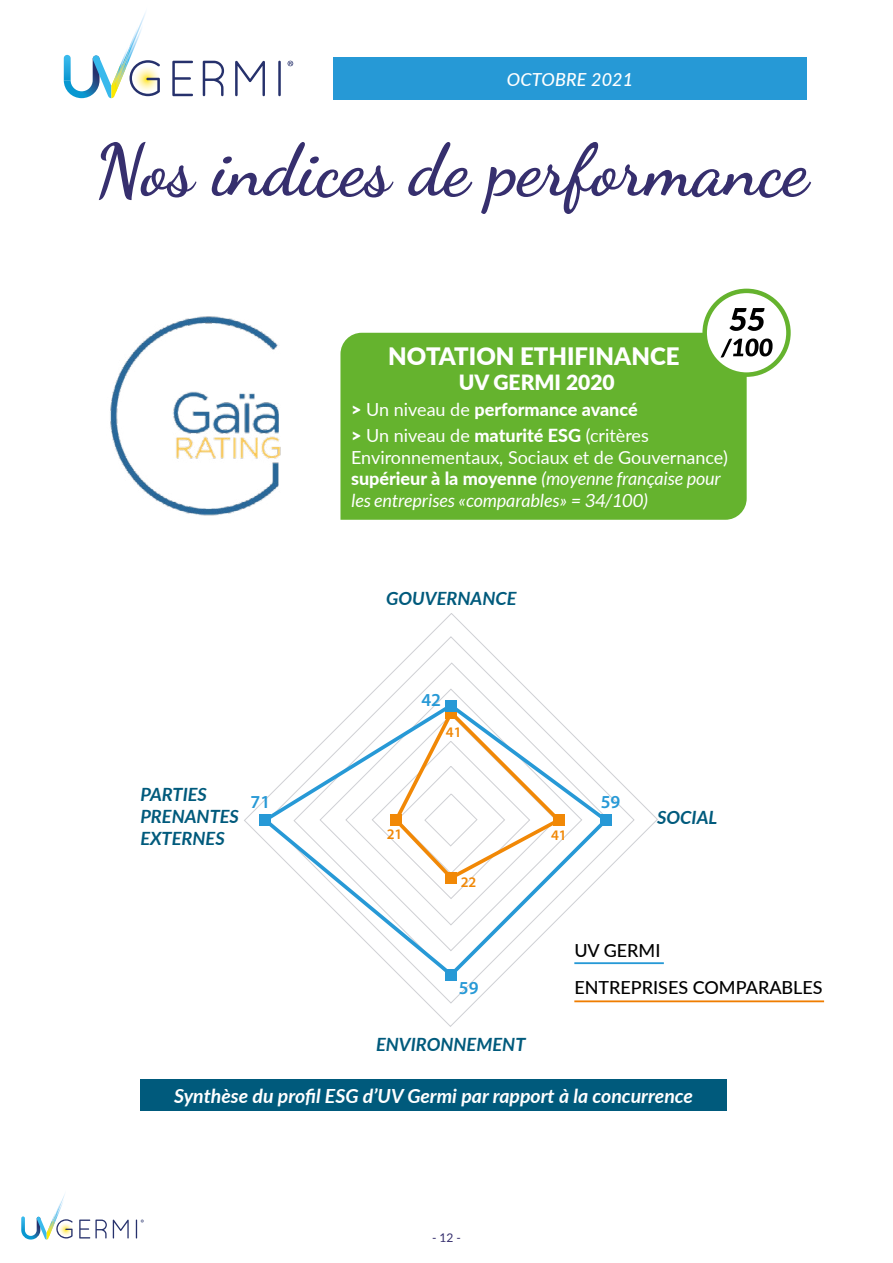
<style>
.page{position:relative;width:893px;height:1263px;background:#fff}
.page>*{position:absolute;margin:0;border:0;box-sizing:border-box;transform-origin:0 0}
.t1{font:700 72px "Dancing Script";color:#362f6e}
.t2{font:900 24px "Lato";color:#fff}
.t3{font:900 21px "Lato";color:#fff}
.t4{font:italic 700 19.5px "Lato";color:#fff}
.t5{font:italic 700 18.3px/21.9px "Lato";color:#005a7c}
.t6{font:600 18.3px "Myriad Pro";color:#2799d6}
.t7{font:italic 18px/21.6px "Lato";color:#fff}
.t8{font:18px/25.8px "Lato";color:#fff}
.t9{font:500 18px "Lato";color:#000}
.t10{font:italic 500 18px "Lato";letter-spacing:.01em;color:#fff}
.t11{font:600 14.7px "Myriad Pro";color:#f18806}
.t12{font:12px "Lato";color:#362f6e}
.s1{font-weight:900}
.s2{font-weight:800}
.s3{font-style:normal}
.s4{font-weight:800;font-style:normal}
</style>
<div class="page">
<svg style="left:113px;top:1219px;width:16px;height:19px"></svg>
<svg style="left:21px;top:1194px;width:52px;height:46px"></svg>
<svg style="left:79px;top:1219px;width:28px;height:19px"></svg>
<svg style="left:136px;top:1219px;width:8px;height:19px"></svg>
<div style="left:140px;top:1079px;width:587px;height:31px;background:#005a7c"></div>
<svg style="left:364px;top:636px;width:271px;height:367px"></svg>
<svg style="left:260px;top:700px;width:351px;height:280px"></svg>
<svg style="left:446px;top:711px;width:11px;height:7px"></svg>
<div style="left:553px;top:815px;width:11px;height:11px;background:#f18806"></div>
<div style="left:446px;top:872px;width:11px;height:11px;background:#f18806"></div>
<div style="left:391px;top:815px;width:11px;height:11px;background:#f18806"></div>
<div style="left:446px;top:700px;width:11px;height:11px;background:#2799d6"></div>
<div style="left:600px;top:815px;width:11px;height:11px;background:#2799d6"></div>
<div style="left:446px;top:969px;width:11px;height:11px;background:#2799d6"></div>
<div style="left:260px;top:815px;width:11px;height:11px;background:#2799d6"></div>
<hr style="left:574px;top:1000px;width:250px;height:2px;background:#ef7d00">
<hr style="left:574px;top:962px;width:90px;height:2px;background:#2699d6">
<div style="left:340px;top:333px;width:407px;height:187px;background:#65b32e"></div>
<div style="left:705px;top:291px;width:83px;height:84px;background:#fff;border-radius:50%"></div>
<div style="left:702px;top:289px;width:89px;height:88px;border:4px solid #65b32e;border-radius:50%"></div>
<svg style="left:720px;top:338px;width:53px;height:19px"></svg>
<svg style="left:729px;top:308px;width:35px;height:23px"></svg>
<img style="left:110px;top:316px;width:171px;height:200px">
<svg style="left:172px;top:61px;width:21px;height:35px"></svg>
<svg style="left:235px;top:61px;width:30px;height:35px"></svg>
<hr style="left:278px;top:61px;width:3px;height:35px;background:#26316c">
<svg style="left:64px;top:12px;width:96px;height:86px"></svg>
<svg style="left:203px;top:61px;width:21px;height:35px"></svg>
<svg style="left:288px;top:61px;width:5px;height:5px"></svg>
<div style="left:333px;top:57px;width:474px;height:43px;background:#2699d6"></div>
<p class="t10" style="left:507px;top:66px;width:128px">OCTOBRE 2021</p>
<h1 class="t1" style="left:95px;top:115px;width:715px">Nos indices de performance</h1>
<h2 class="t2" style="left:388px;top:338px;width:293px">NOTATION ETHIFINANCE</h2>
<p class="t3" style="left:459px;top:367px;width:157px">UV GERMI 2020</p>
<p class="t8" style="left:351px;top:396px;width:299px"><span class="s1">&gt;</span> Un niveau de <span class="s2">performance avancé </span><span class="s1">&gt;</span> Un niveau de <span class="s2">maturité ESG</span> (critères</p>
<p class="t7" style="left:351px;top:447px;width:378px"><span class="s3">Environnementaux, Sociaux et de Gouvernance) </span><span class="s4">supérieur à la moyenne</span> (moyenne française pour les entreprises «comparables» = 34/100)</p>
<p class="t5" style="left:386px;top:586px;width:132px">GOUVERNANCE</p>
<p class="t6" style="left:421px;top:688px;width:21px">42</p>
<p class="t5" style="left:140px;top:783px;width:100px">PARTIES<br>PRENANTES<br>EXTERNES</p>
<p class="t6" style="left:251px;top:790px;width:21px">71</p>
<p class="t11" style="left:387px;top:824px;width:17px">21</p>
<p class="t11" style="left:446px;top:722px;width:17px">41</p>
<p class="t11" style="left:461px;top:872px;width:17px">22</p>
<p class="t6" style="left:459px;top:977px;width:21px">59</p>
<p class="t5" style="left:376px;top:1032px;width:151px">ENVIRONNEMENT</p>
<p class="t11" style="left:551px;top:825px;width:17px">41</p>
<p class="t6" style="left:601px;top:790px;width:21px">59</p>
<p class="t5" style="left:657px;top:806px;width:62px">SOCIAL</p>
<p class="t9" style="left:574px;top:937px;width:88px">UV GERMI</p>
<p class="t9" style="left:574px;top:974px;width:250px">ENTREPRISES COMPARABLES</p>
<p class="t4" style="left:174px;top:1081px;width:520px">Synthèse du profil ESG d’UV Germi par rapport à la concurrence</p>
<p class="t12" style="left:432px;top:1229px;width:30px">- 12 -</p>
</div>
